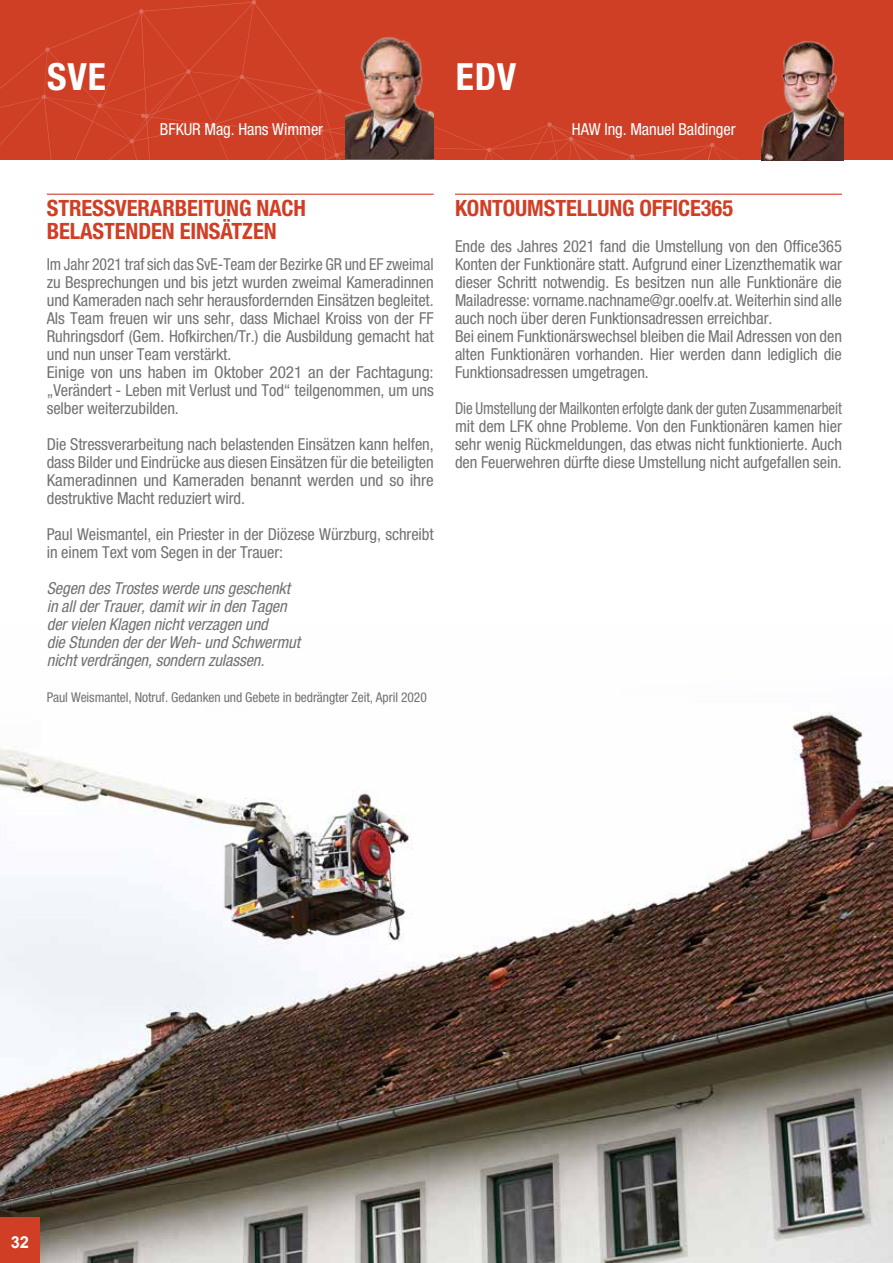
<style>
.page{position:relative;width:893px;height:1263px;background:#fff}
.page>*{position:absolute;margin:0;border:0;box-sizing:border-box;transform-origin:0 0}
.t1{font:700 condensed 37.5px "Helvetica Neue LT Pro";letter-spacing:.02em;color:#fff}
.t2{font:700 condensed 22.5px/22.5px "Helvetica Neue LT Pro";letter-spacing:-.005em;color:#d03f25}
.t3{font:condensed 16.5px/18px "Helvetica Neue LT Std";letter-spacing:-.005em;color:#727271}
.t4{font:condensed 16.5px/18px "Helvetica Neue LT Std";letter-spacing:-.005em;color:#727271;scale:.96 1}
.t5{font:condensed 16.5px/18px "Helvetica Neue LT Std";letter-spacing:-.005em;color:#727271;text-align:justify;scale:.91 1}
.t6{font:italic condensed 16.5px/18px "Helvetica Neue LT Std";letter-spacing:-.005em;color:#727271}
.t7{font:condensed 16.5px "Helvetica Neue LT Std";letter-spacing:-.005em;color:#fff}
.t8{font:700 16.5px "Arial";color:#fff}
.t9{font:condensed 13.5px "Helvetica Neue LT Std";letter-spacing:-.005em;color:#727271}
</style>
<div class="page">
<svg style="left:0;top:0;width:893px;height:195px;fill:#cf3f25"></svg>
<img style="left:0;top:712px;width:893px;height:551px">
<hr style="left:455px;top:194px;width:387px;height:1px;background:#cf3f25">
<img style="left:761px;top:31px;width:82px;height:129px">
<hr style="left:47px;top:194px;width:387px;height:1px;background:#cf3f25">
<img style="left:345px;top:31px;width:89px;height:128px">
<div style="left:0;top:1218px;width:39px;height:45px;background:#d03f25"></div>
<h1 class="t1" style="left:47px;top:54px;width:60px">SVE</h1>
<h1 class="t1" style="left:456px;top:54px;width:62px">EDV</h1>
<p class="t7" style="left:160px;top:119px;width:165px">BFKUR Mag. Hans Wimmer</p>
<p class="t7" style="left:572px;top:120px;width:165px">HAW Ing. Manuel Baldinger</p>
<h2 class="t2" style="left:47px;top:197px;width:261px">STRESSVERARBEITUNG NACH<br>BELASTENDEN EINSÄTZEN</h2>
<p class="t4" style="left:47px;top:255px;width:405px">Im Jahr 2021 traf sich das SvE-Team der Bezirke GR und EF zweimal zu Besprechungen und bis jetzt wurden zweimal Kameradinnen und Kameraden nach sehr herausfordernden Einsätzen begleitet.<br>Als Team freuen wir uns sehr, dass Michael Kroiss von der FF Ruhringsdorf (Gem. Hofkirchen/Tr.) die Ausbildung gemacht hat und nun unser Team verstärkt.<br>Einige von uns haben im Oktober 2021 an der Fachtagung: „Verändert - Leben mit Verlust und Tod“ teilgenommen, um uns selber weiterzubilden.</p>
<p class="t3" style="left:47px;top:435px;width:388px;text-align:justify">Die Stressverarbeitung nach belastenden Einsätzen kann helfen, dass Bilder und Eindrücke aus diesen Einsätzen für die beteiligten Kameradinnen und Kameraden benannt werden und so ihre destruktive Macht reduziert wird.</p>
<p class="t3" style="left:47px;top:525px;width:388px">Paul Weismantel, ein Priester in der Diözese Würzburg, schreibt in einem Text vom Segen in der Trauer:</p>
<p class="t6" style="left:47px;top:580px;width:255px">Segen des Trostes werde uns geschenkt in all der Trauer, damit wir in den Tagen der vielen Klagen nicht verzagen und<br>die Stunden der der Weh- und Schwermut nicht verdrängen, sondern zulassen.</p>
<p class="t9" style="left:47px;top:689px;width:382px">Paul Weismantel, Notruf. Gedanken und Gebete in bedrängter Zeit, April 2020</p>
<h2 class="t2" style="left:455px;top:197px;width:280px">KONTOUMSTELLUNG OFFICE365</h2>
<p class="t3" style="left:455px;top:237px;width:388px">Ende des Jahres 2021 fand die Umstellung von den Office365<br>Konten der Funktionäre statt. Aufgrund einer Lizenzthematik war dieser Schritt notwendig. Es besitzen nun alle Funktionäre die Mailadresse: vorname.nachname@gr.ooelfv.at. Weiterhin sind alle auch noch über deren Funktionsadressen erreichbar.<br>Bei einem Funktionärswechsel bleiben die Mail Adressen von den alten Funktionären vorhanden. Hier werden dann lediglich die Funktionsadressen umgetragen.</p>
<p class="t5" style="left:455px;top:399px;width:427px">Die Umstellung der Mailkonten erfolgte dank der guten Zusammenarbeit mit dem LFK ohne Probleme. Von den Funktionären kamen hier sehr wenig Rückmeldungen, das etwas nicht funktionierte. Auch den Feuerwehren dürfte diese Umstellung nicht aufgefallen sein.</p>
<p class="t8" style="left:11px;top:1231px;width:20px">32</p>
</div>
